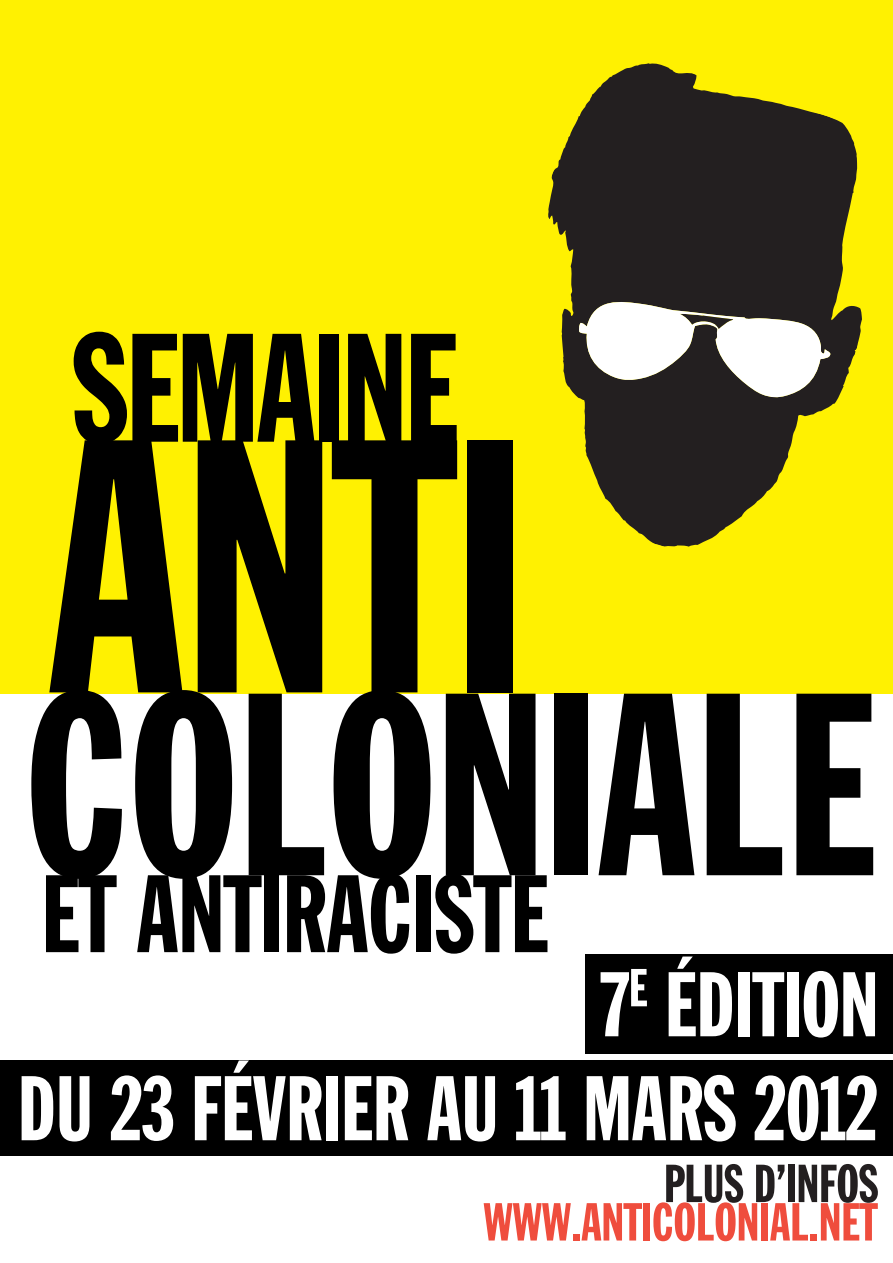
<style>
.page{position:relative;width:893px;height:1263px;background:#fff}
.page>*{position:absolute;margin:0;border:0;box-sizing:border-box;transform-origin:0 0}
.t1{font:354px "Franklin Gothic Extra Cond";color:#000}
.t2{font:255px "Franklin Gothic Extra Cond";color:#000}
.t3{font:151.5px "Franklin Gothic Extra Cond";letter-spacing:-.015em;color:#000}
.t4{font:108px "Franklin Gothic Extra Cond";color:#000}
.t5{font:90px "Franklin Gothic Extra Cond";color:#fff}
.t6{font:52.5px "Franklin Gothic Extra Cond";color:#ef4d3d}
.t7{font:52.5px "Franklin Gothic Extra Cond";color:#231f20}
</style>
<div class="page">
<div style="left:0;top:1060px;width:893px;height:96px;background:#000"></div>
<div style="left:0;top:0;width:893px;height:694px;background:#fff101"></div>
<div style="left:585px;top:954px;width:308px;height:100px;background:#000"></div>
<svg style="left:548px;top:63px;width:314px;height:484px;fill:#231f20"></svg>
<svg style="left:579px;top:297px;width:251px;height:101px;background:#979594"></svg>
<p class="t3" style="left:72px;top:307px;width:387px">SEMAINE</p>
<p class="t1" style="left:47px;top:379px;width:480px">ANTI</p>
<p class="t2" style="left:26px;top:649px;width:851px">COLONIALE</p>
<p class="t4" style="left:41px;top:856px;width:508px">ET ANTIRACISTE</p>
<p class="t5" style="left:601px;top:956px;width:279px">7<sup>E</sup> ÉDITION</p>
<p class="t5" style="left:18px;top:1060px;width:861px">DU 23 FÉVRIER AU 11 MARS 2012</p>
<p class="t7" style="left:664px;top:1155px;width:216px">PLUS D’INFOS</p>
<p class="t6" style="left:483px;top:1194px;width:395px">WWW.ANTICOLONIAL.NET</p>
</div>
